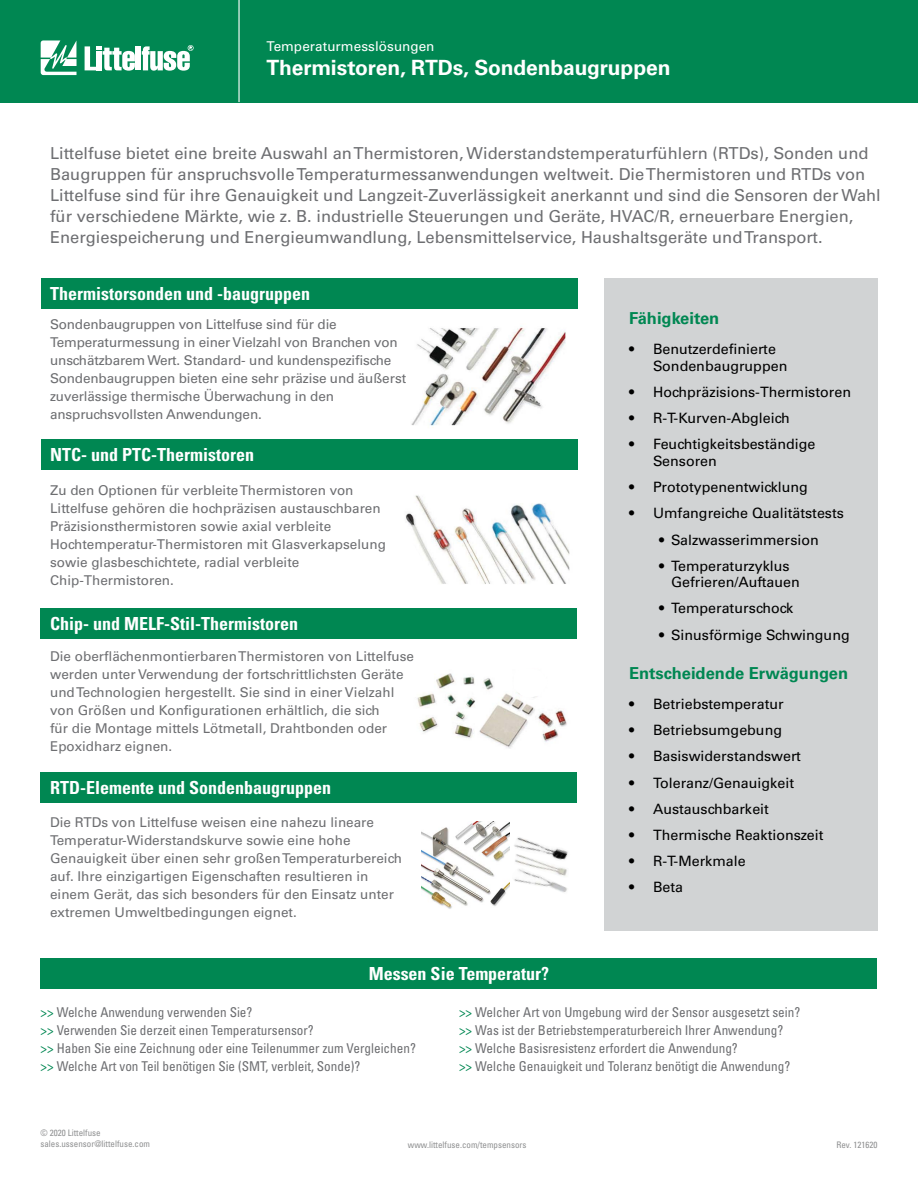
<style>
.page{position:relative;width:918px;height:1188px;background:#fff}
.page>*{position:absolute;margin:0;border:0;box-sizing:border-box;transform-origin:0 0}
.Subhead_1{font:700 21px "Univers LT Std";letter-spacing:-.005em;color:#fff}
.t1{font:700 condensed 18px "Univers LT Std";color:#fff}
.t2{font:16.5px/21px "Univers LT Std";color:#6d6e71}
.t3{font:700 16.5px "Univers LT Std";color:#008752}
.t4{font:14.25px/16.5px "Univers LT Std";color:#000}
.t5{font:13.5px/18px "Univers LT Std";color:#6d6e71}
.t6{font:condensed 13.5px "Univers LT Std";color:#6d6e71}
.Subhead_1-2{font:13.5px "Univers LT Std";letter-spacing:.005em;color:#fff}
.t7{font:condensed 9px/10.8px "Univers LT Std";color:#8f9091}
.s1{color:#008752}
</style>
<div class="page">
<img style="left:41px;top:308px;width:536px;height:132px">
<img style="left:405px;top:495px;width:165px;height:89px">
<img style="left:414px;top:673px;width:163px;height:100px">
<svg style="left:514px;top:673px;width:35px;height:24px"></svg>
<div style="left:40px;top:773px;width:537px;height:30px;background:#008752"></div>
<div style="left:604px;top:278px;width:274px;height:653px;background:#d1d3d4"></div>
<div style="left:41px;top:278px;width:536px;height:30px;background:#008752"></div>
<div style="left:41px;top:440px;width:536px;height:30px;background:#008752"></div>
<div style="left:40px;top:608px;width:537px;height:30px;background:#008752"></div>
<div style="left:40px;top:958px;width:838px;height:31px;background:#008752"></div>
<img style="left:516px;top:862px;width:45px;height:6px">
<img style="left:514px;top:837px;width:54px;height:25px">
<img style="left:514px;top:868px;width:53px;height:24px">
<img style="left:421px;top:821px;width:89px;height:88px">
<div style="left:0;top:0;width:918px;height:102px;background:#008752"></div>
<hr style="left:238px;top:0;width:2px;height:102px;background:#fff">
<svg style="left:41px;top:40px;width:36px;height:35px"></svg>
<svg style="left:85px;top:46px;width:50px;height:25px"></svg>
<div style="left:136px;top:46px;width:5px;height:24px;background:#fff"></div>
<svg style="left:142px;top:45px;width:52px;height:26px"></svg>
<p class="Subhead_1-2" style="left:266px;top:38px;width:170px">Temperaturmesslösungen</p>
<p class="Subhead_1" style="left:266px;top:55px;width:406px">Thermistoren, RTDs, Sondenbaugruppen</p>
<p class="t2" style="left:50px;top:143px;width:832px">Littelfuse bietet eine breite Auswahl an Thermistoren, Widerstandstemperaturfühlern (RTDs), Sonden und Baugruppen für anspruchsvolle Temperaturmessanwendungen weltweit. Die Thermistoren und RTDs von Littelfuse sind für ihre Genauigkeit und Langzeit-Zuverlässigkeit anerkannt und sind die Sensoren der Wahl für verschiedene Märkte, wie z. B. industrielle Steuerungen und Geräte, HVAC/R, erneuerbare Energien, Energiespeicherung und Energieumwandlung, Lebensmittelservice, Haushaltsgeräte und Transport.</p>
<p class="t1" style="left:50px;top:282px;width:261px">Thermistorsonden und -baugruppen</p>
<p class="t5" style="left:50px;top:315px;width:358px">Sondenbaugruppen von Littelfuse sind für die Temperaturmessung in einer Vielzahl von Branchen von unschätzbarem Wert. Standard- und kundenspezifische Sondenbaugruppen bieten eine sehr präzise und äußerst zuverlässige thermische Überwachung in den anspruchsvollsten Anwendungen.</p>
<p class="t1" style="left:50px;top:444px;width:205px">NTC- und PTC-Thermistoren</p>
<p class="t5" style="left:50px;top:481px;width:337px">Zu den Optionen für verbleite Thermistoren von Littelfuse gehören die hochpräzisen austauschbaren Präzisionsthermistoren sowie axial verbleite Hochtemperatur-Thermistoren mit Glasverkapselung sowie glasbeschichtete, radial verbleite Chip-Thermistoren.</p>
<p class="t1" style="left:50px;top:612px;width:249px">Chip- und MELF-Stil-Thermistoren</p>
<p class="t5" style="left:50px;top:647px;width:365px">Die oberflächenmontierbaren Thermistoren von Littelfuse werden unter Verwendung der fortschrittlichsten Geräte und Technologien hergestellt. Sie sind in einer Vielzahl von Größen und Konfigurationen erhältlich, die sich<br>für die Montage mittels Lötmetall, Drahtbonden oder Epoxidharz eignen.</p>
<p class="t1" style="left:50px;top:777px;width:282px">RTD-Elemente und Sondenbaugruppen</p>
<p class="t5" style="left:50px;top:814px;width:353px">Die RTDs von Littelfuse weisen eine nahezu lineare Temperatur-Widerstandskurve sowie eine hohe Genauigkeit über einen sehr großen Temperaturbereich auf. Ihre einzigartigen Eigenschaften resultieren in einem Gerät, das sich besonders für den Einsatz unter extremen Umweltbedingungen eignet.</p>
<p class="t1" style="left:369px;top:963px;width:182px">Messen Sie Temperatur?</p>
<p class="t3" style="left:629px;top:309px;width:92px">Fähigkeiten</p>
<p class="t4" style="left:653px;top:341px;width:136px;text-indent:-24px">• Benutzerdefinierte<br>Sondenbaugruppen</p>
<p class="t4" style="left:629px;top:384px;width:223px">• Hochpräzisions-Thermistoren</p>
<p class="t4" style="left:629px;top:410px;width:162px">• R-T-Kurven-Abgleich</p>
<p class="t4" style="left:653px;top:436px;width:164px;text-indent:-24px">• Feuchtigkeitsbeständige<br>Sensoren</p>
<p class="t4" style="left:629px;top:479px;width:180px">• Prototypenentwicklung</p>
<p class="t4" style="left:629px;top:505px;width:216px">• Umfangreiche Qualitätstests</p>
<p class="t4" style="left:659px;top:531px;width:161px">• Salzwasserimmersion</p>
<p class="t4" style="left:671px;top:558px;width:130px;text-indent:-12px">• Temperaturzyklus<br>Gefrieren/Auftauen</p>
<p class="t4" style="left:659px;top:600px;width:136px">• Temperaturschock</p>
<p class="t4" style="left:659px;top:626px;width:192px">• Sinusförmige Schwingung</p>
<p class="t3" style="left:629px;top:663px;width:221px">Entscheidende Erwägungen</p>
<p class="t4" style="left:629px;top:696px;width:156px">• Betriebstemperatur</p>
<p class="t4" style="left:629px;top:722px;width:154px">• Betriebsumgebung</p>
<p class="t4" style="left:629px;top:748px;width:173px">• Basiswiderstandswert</p>
<p class="t4" style="left:629px;top:774px;width:167px">• Toleranz/Genauigkeit</p>
<p class="t4" style="left:629px;top:801px;width:141px">• Austauschbarkeit</p>
<p class="t4" style="left:629px;top:827px;width:196px">• Thermische Reaktionszeit</p>
<p class="t4" style="left:629px;top:853px;width:118px">• R-T-Merkmale</p>
<p class="t4" style="left:629px;top:879px;width:55px">• Beta</p>
<p class="t6" style="left:40px;top:1003px;width:213px"><span class="s1">&gt;&gt;</span> Welche Anwendung verwenden Sie?</p>
<p class="t6" style="left:40px;top:1021px;width:275px"><span class="s1">&gt;&gt;</span> Verwenden Sie derzeit einen Temperatursensor?</p>
<p class="t6" style="left:40px;top:1039px;width:377px"><span class="s1">&gt;&gt;</span> Haben Sie eine Zeichnung oder eine Teilenummer zum Vergleichen?</p>
<p class="t6" style="left:40px;top:1057px;width:321px"><span class="s1">&gt;&gt;</span> Welche Art von Teil benötigen Sie (SMT, verbleit, Sonde)?</p>
<p class="t6" style="left:459px;top:1003px;width:343px"><span class="s1">&gt;&gt;</span> Welcher Art von Umgebung wird der Sensor ausgesetzt sein?</p>
<p class="t6" style="left:459px;top:1021px;width:326px"><span class="s1">&gt;&gt;</span> Was ist der Betriebstemperaturbereich Ihrer Anwendung?</p>
<p class="t6" style="left:459px;top:1039px;width:280px"><span class="s1">&gt;&gt;</span> Welche Basisresistenz erfordert die Anwendung?</p>
<p class="t6" style="left:459px;top:1057px;width:333px"><span class="s1">&gt;&gt;</span> Welche Genauigkeit und Toleranz benötigt die Anwendung?</p>
<p class="t7" style="left:40px;top:1128px;width:111px">© 2020 Littelfuse sales.ussensor@littelfuse.com</p>
<p class="t7" style="left:408px;top:1139px;width:120px">www.littelfuse.com/tempsensors</p>
<p class="t7" style="left:836px;top:1139px;width:43px">Rev. 121620</p>
</div>
